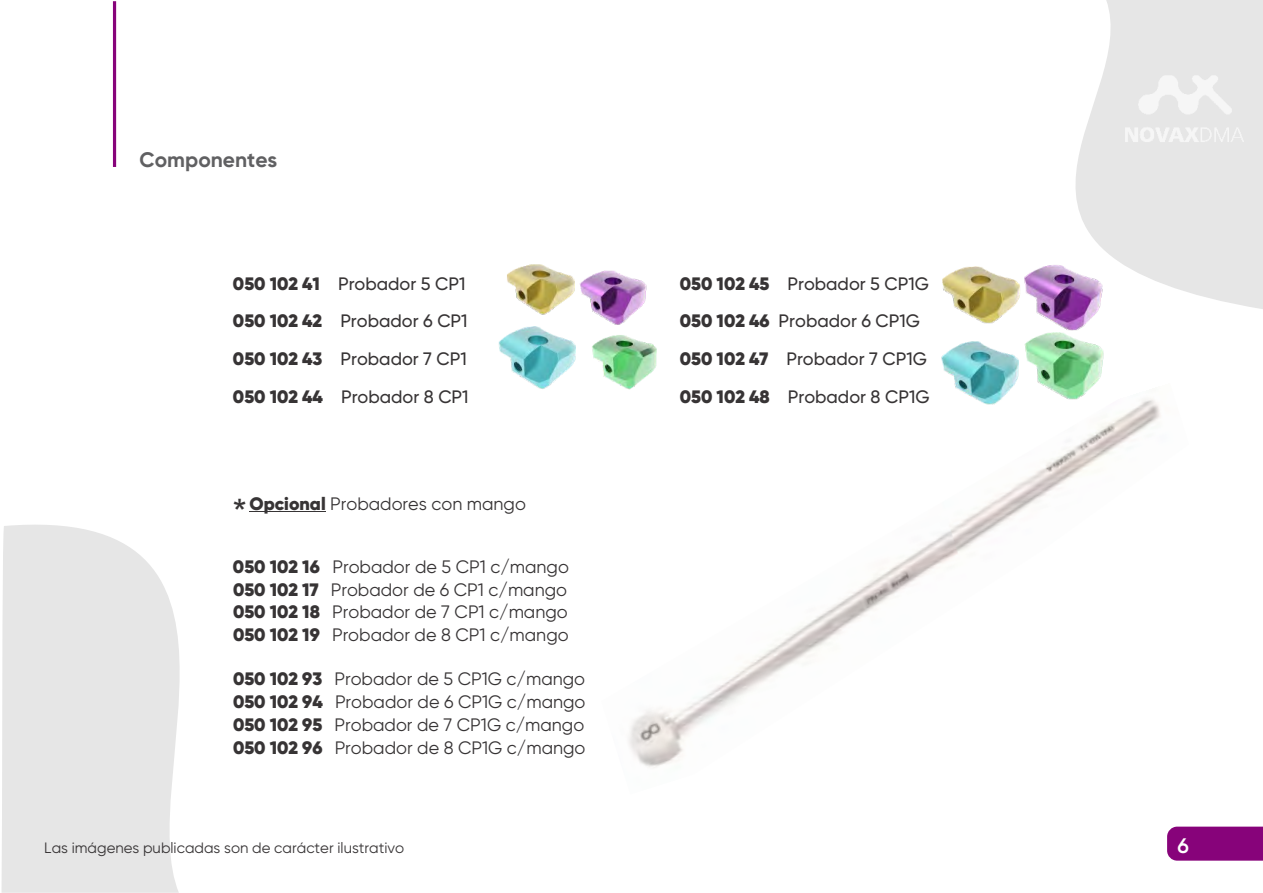
<style>
.page{position:relative;width:1263px;height:893px;background:#fff}
.page>*{position:absolute;margin:0;border:0;box-sizing:border-box;transform-origin:0 0}
.t1{font:36px "Arial";color:#373435}
.t2{font:700 21px "Gilroy";color:#606062}
.t3{font:600 21px "Gilroy";color:#fefefe}
.t4{font:18px/22.6px "Gilroy";color:#373435;text-align:justify}
.t5{font:500 18px/37.8px "Gilroy";color:#373435}
.t6{font:15px "Gilroy";color:#373435}
.s1{font-weight:800}
</style>
<div class="page">
<img style="left:1025px;top:332px;width:78px;height:51px">
<img style="left:499px;top:326px;width:76px;height:63px">
<img style="left:579px;top:270px;width:67px;height:55px">
<img style="left:592px;top:335px;width:65px;height:48px">
<img style="left:507px;top:264px;width:68px;height:51px">
<img style="left:958px;top:309px;width:52px;height:15px">
<img style="left:941px;top:341px;width:78px;height:42px">
<img style="left:1036px;top:309px;width:63px;height:22px">
<div style="left:1167px;top:827px;width:96px;height:34px;background:#87037a"></div>
<svg style="left:2px;top:525px;width:178px;height:368px;background:#e7e7e7"></svg>
<svg style="left:942px;top:0;width:321px;height:309px"></svg>
<hr style="left:113px;top:1px;width:3px;height:166px;background:#87037a">
<img style="left:1125px;top:75px;width:119px;height:69px">
<img style="left:616px;top:383px;width:545px;height:385px">
<hr style="left:249px;top:511px;width:77px;height:1px;background:#373435">
<p class="t2" style="left:140px;top:151px;width:139px">Componentes</p>
<p class="t5" style="left:233px;top:266px;width:237px"><span class="s1">050 102 41</span> Probador 5 CP1<br><span class="s1">050 102 42</span> Probador 6 CP1<br><span class="s1">050 102 43</span> Probador 7 CP1<br><span class="s1">050 102 44</span> Probador 8 CP1</p>
<p class="t4" style="left:249px;top:493px;width:278px"><span class="s1">Opcional</span> Probadores con mango</p>
<h1 class="t1" style="left:233px;top:499px;width:16px">*</h1>
<p class="t4" style="left:233px;top:557px;width:337px"><span class="s1">050 102 16</span> Probador de 5 CP1 c/mango <span class="s1">050 102 17</span> Probador de 6 CP1 c/mango <span class="s1">050 102 18</span> Probador de 7 CP1 c/mango <span class="s1">050 102 19</span> Probador de 8 CP1 c/mango</p>
<p class="t4" style="left:233px;top:669px;width:354px"><span class="s1">050 102 93</span> Probador de 5 CP1G c/mango <span class="s1">050 102 94</span> Probador de 6 CP1G c/mango <span class="s1">050 102 95</span> Probador de 7 CP1G c/mango <span class="s1">050 102 96</span> Probador de 8 CP1G c/mango</p>
<p class="t6" style="left:44px;top:841px;width:361px">Las imágenes publicadas son de carácter ilustrativo</p>
<p class="t5" style="left:680px;top:266px;width:251px"><span class="s1">050 102 45</span> Probador 5 CP1G<br><span class="s1">050 102 46</span> Probador 6 CP1G<br><span class="s1">050 102 47</span> Probador 7 CP1G<br><span class="s1">050 102 48</span> Probador 8 CP1G</p>
<p class="t3" style="left:1177px;top:836px;width:13px">6</p>
</div>
